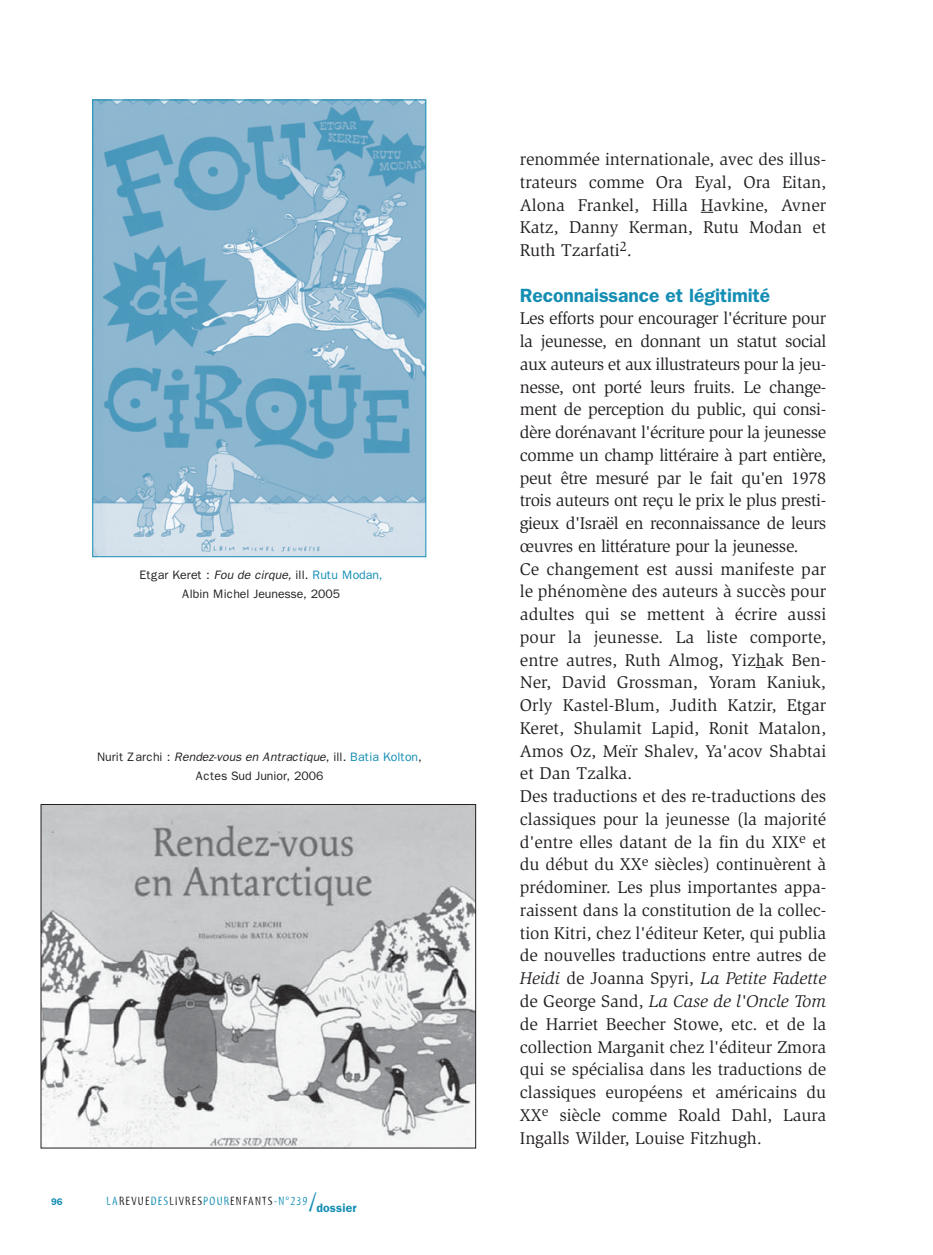
<style>
.page{position:relative;width:933px;height:1255px;background:#fff}
.page>*{position:absolute;margin:0;border:0;box-sizing:border-box;transform-origin:0 0}
.t1{font:600 19.25px "Franklin Gothic";letter-spacing:-.005em;color:#158eb4}
.t2{font:17.5px/22.8px "Slimbach";letter-spacing:-.005em;color:#231f20;text-align:justify}
.t3{font:12.25px/19.2px "Franklin Gothic";letter-spacing:-.005em;color:#231f20;text-align:center}
.t4{font:12.25px "Myriad Tilt";letter-spacing:.1em;color:#231f20}
.t5{font:600 9.62px "Franklin Gothic";color:#158eb4}
.s1{font-style:italic}
.s2{color:#158eb4}
.s3{font-size:26.25px;color:#158eb4}
.s4{font-family:"Franklin Gothic";font-weight:600;color:#158eb4}
</style>
<div class="page">
<svg style="left:700px;top:212px;width:13px;height:1px"></svg>
<img style="left:43px;top:806px;width:431px;height:340px">
<div style="left:41px;top:804px;width:435px;height:344px;border:1px solid #231f20"></div>
<img style="left:94px;top:102px;width:330px;height:453px">
<div style="left:92px;top:100px;width:334px;height:457px;border:1px solid #158eb4"></div>
<p class="t3" style="left:139px;top:566px;width:245px">Etgar Keret : <span class="s1">Fou de cirque,</span> ill. <span class="s2">Rutu Modan,<br></span>Albin Michel Jeunesse, 2005</p>
<p class="t3" style="left:97px;top:748px;width:326px">Nurit Zarchi : <span class="s1">Rendez-vous en Antractique</span>, ill. <span class="s2">Batia Kolton</span>,<br>Actes Sud Junior, 2006</p>
<p class="t5" style="left:51px;top:1198px;width:13px">96</p>
<p class="t4" style="left:106px;top:1196px;width:251px"><span class="s2">LA</span>REVUE<span class="s2">DES</span>LIVRES<span class="s2">POUR</span>ENFANTS<span class="s2">-N°239</span><span class="s3">/</span><span class="s4">dossier</span></p>
<p class="t2" style="left:520px;top:149px;width:308px">renommée internationale, avec des illus&shy;trateurs comme Ora Eyal, Ora Eitan, Alona Frankel, Hilla Havkine, Avner Katz, Danny Kerman, Rutu Modan et Ruth Tzarfati<sup>2</sup>.</p>
<p class="t1" style="left:520px;top:288px;width:252px">Reconnaissance et légitimité</p>
<p class="t2" style="left:520px;top:308px;width:308px;text-align:left">Les efforts pour encourager l'écriture pour la jeunesse, en donnant un statut social aux auteurs et aux illustrateurs pour la jeu&shy;nesse, ont porté leurs fruits. Le change&shy;ment de perception du public, qui consi&shy;dère dorénavant l'écriture pour la jeunesse comme un champ littéraire à part entière, peut être mesuré par le fait qu'en 1978 trois auteurs ont reçu le prix le plus presti&shy;gieux d'Israël en reconnaissance de leurs œuvres en littérature pour la jeunesse.<br>Ce changement est aussi manifeste par le phénomène des auteurs à succès pour adultes qui se mettent à écrire aussi pour la jeunesse. La liste comporte, entre autres, Ruth Almog, Yizhak Ben-Ner, David Grossman, Yoram Kaniuk, Orly Kastel-Blum, Judith Katzir, Etgar Keret, Shulamit Lapid, Ronit Matalon, Amos Oz, Meïr Shalev, Ya'acov Shabtai et Dan Tzalka.<br>Des traductions et des re-traductions des classiques pour la jeunesse (la majorité d'entre elles datant de la fin du XIX<sup>e</sup> et du début du XX<sup>e</sup> siècles) continuèrent à prédominer. Les plus importantes appa&shy;raissent dans la constitution de la collec&shy;tion Kitri, chez l'éditeur Keter, qui publia de nouvelles traductions entre autres de <span class="s1">Heidi</span> de Joanna Spyri, <span class="s1">La Petite Fadette </span>de George Sand, <span class="s1">La Case de l'Oncle Tom </span>de Harriet Beecher Stowe, etc. et de la collection Marganit chez l'éditeur Zmora qui se spécialisa dans les traductions de classiques européens et américains du XX<sup>e</sup> siècle comme Roald Dahl, Laura Ingalls Wilder, Louise Fitzhugh.</p>
</div>
